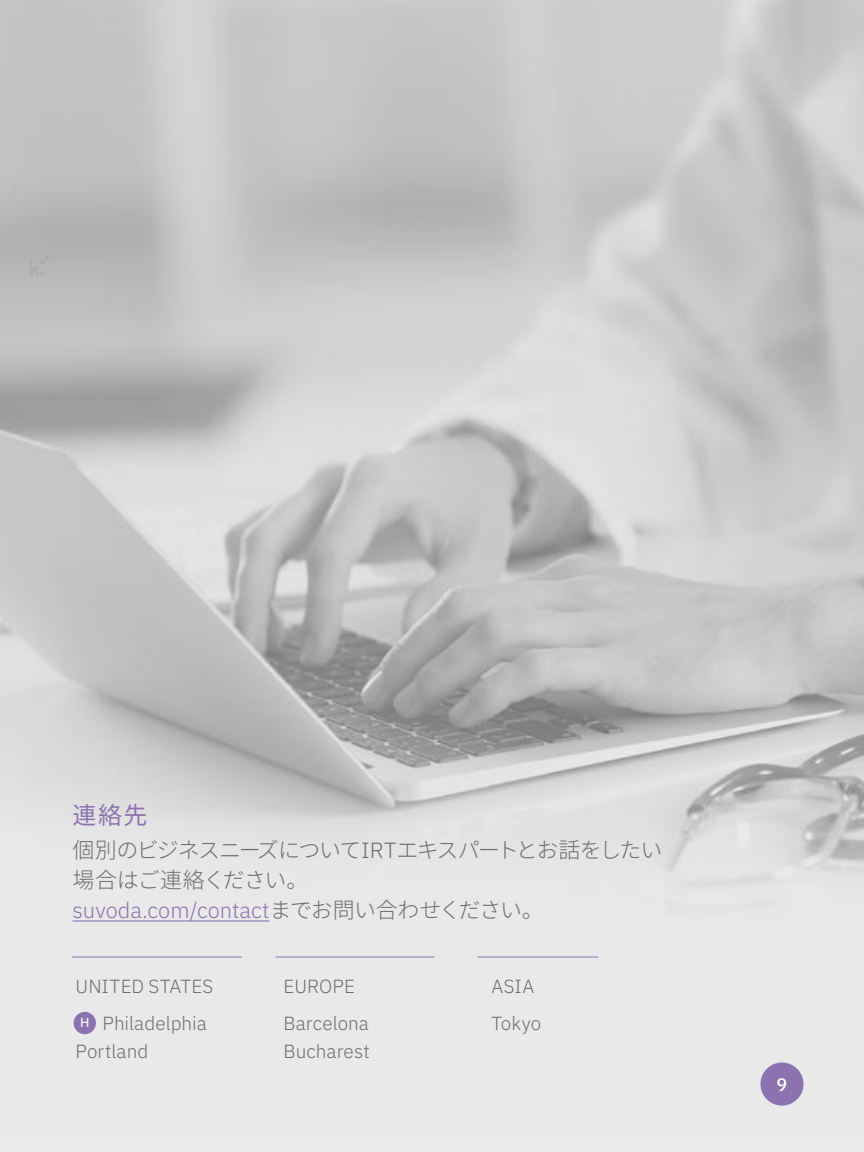
<style>
.page{position:relative;width:864px;height:1152px;background:#fff}
.page>*{position:absolute;margin:0;border:0;box-sizing:border-box;transform-origin:0 0}
.t1{font:24px "Noto Sans CJ Kjp";color:#8c73b0}
.t2{font:300 22px/30px "Noto Sans CJ Kjp";letter-spacing:-.06em;color:#6d6e71}
.t3{font:300 22px "IBM Plex Sans";color:#8c73b0}
.t4{font:300 19px/37px "IBM Plex Sans";letter-spacing:.005em;color:#6d6e71}
.t5{font:500 18px "IBM Plex Sans";color:#fff}
.t6{font:13.4px "IBM Plex Sans Text";color:#fff}
.s1{font-family:"IBM Plex Sans"}
.s2{font-family:"Noto Sans CJ Kjp";color:#6d6e71}
</style>
<div class="page">
<div style="left:760px;top:1063px;width:44px;height:43px;background:#8c73b0;border-radius:50%"></div>
<hr style="left:73px;top:920px;width:196px;height:1px;background:#8c73b0">
<div style="left:74px;top:1012px;width:22px;height:22px;background:#8c73b0;border-radius:50%"></div>
<hr style="left:72px;top:957px;width:170px;height:1px;background:#8c73b0">
<hr style="left:276px;top:957px;width:159px;height:1px;background:#8c73b0">
<hr style="left:477px;top:957px;width:121px;height:1px;background:#8c73b0">
<p class="t1" style="left:73px;top:801px;width:76px">連絡先</p>
<p class="t2" style="left:73px;top:835px;width:591px">個別のビジネスニーズについて<span class="s1">IRT</span>エキスパートとお話をしたい場合はご連絡ください。</p>
<p class="t3" style="left:73px;top:893px;width:473px">suvoda.com/contact<span class="s2">までお問い合わせください。</span></p>
<p class="t4" style="left:103px;top:966px;width:112px;text-indent:-27px">UNITED STATES<br>Philadelphia</p>
<p class="t4" style="left:76px;top:1031px;width:74px">Portland</p>
<p class="t4" style="left:284px;top:966px;width:87px">EUROPE<br>Barcelona</p>
<p class="t4" style="left:284px;top:1031px;width:88px">Bucharest</p>
<p class="t4" style="left:491px;top:966px;width:44px">ASIA</p>
<p class="t6" style="left:80px;top:1012px;width:11px">H</p>
<p class="t4" style="left:491px;top:1003px;width:51px">Tokyo</p>
<p class="t5" style="left:777px;top:1070px;width:12px">9</p>
</div>
